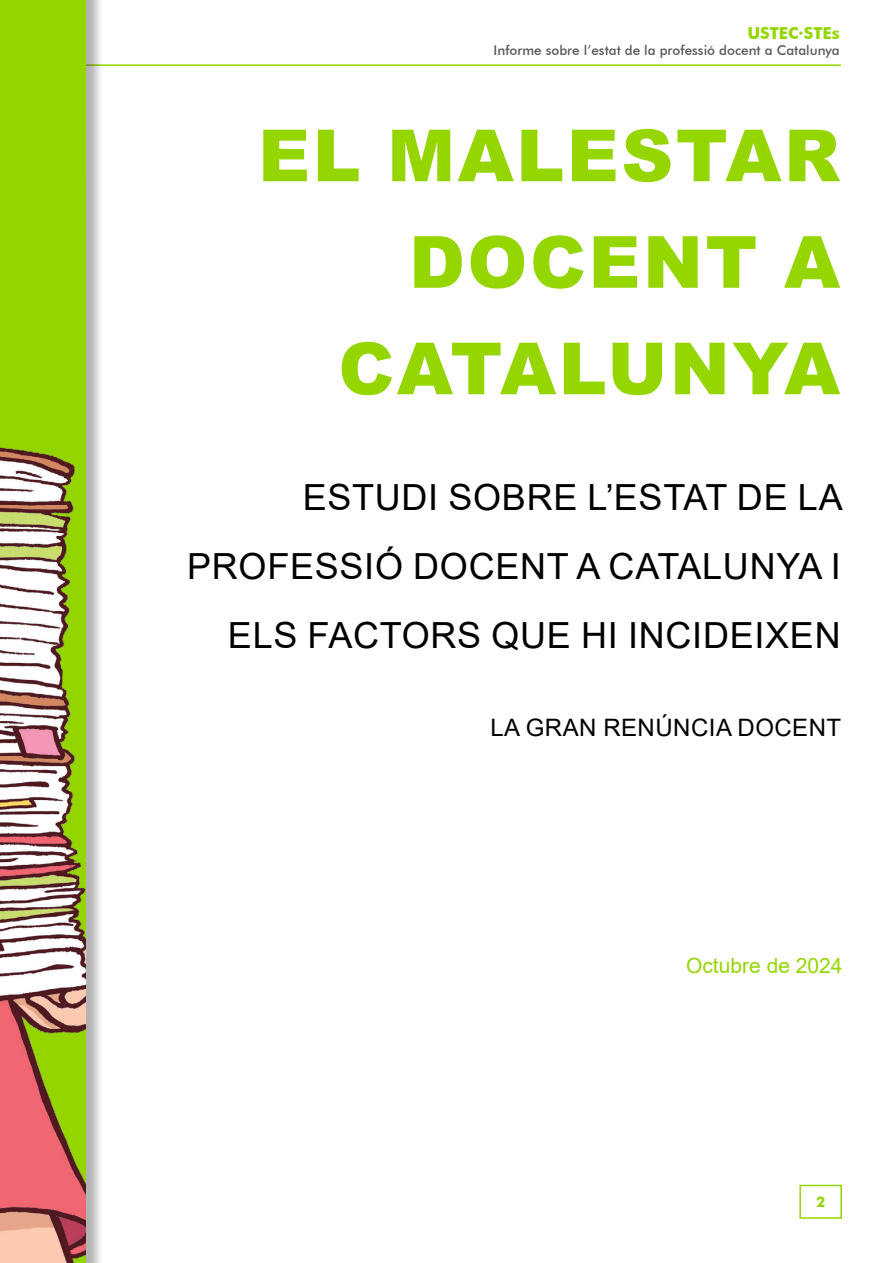
<style>
.page{position:relative;width:893px;height:1263px;background:#fff}
.page>*{position:absolute;margin:0;border:0;box-sizing:border-box;transform-origin:0 0}
.t1{font:900 72px/106.5px "Arial";letter-spacing:.035em;color:#95d600;text-align:right}
.t2{font:36px/69px "Arial";letter-spacing:.02em;color:#000;text-align:right}
.t3{font:24px "Arial";letter-spacing:.02em;color:#000}
.t4{font:21px "Arial";color:#95d600}
.t5{font:700 16.5px "Futura BT";color:#95d600}
.t6{font:700 14.7px "Futura BT";color:#95d600}
.t7{font:500 13.5px "Futura BT";color:#58595b}
</style>
<div class="page">
<div style="left:799px;top:1185px;width:43px;height:34px;border:2px solid #95d600"></div>
<hr style="left:33px;top:64px;width:808px;height:2px;background:#95d600">
<div style="left:0;top:0;width:104px;height:1263px;background:#000;opacity:.3"></div>
<div style="left:0;top:0;width:86px;height:1263px;background:#95d600"></div>
<img style="left:0;top:447px;width:86px;height:816px">
<p class="t5" style="left:747px;top:23px;width:94px">USTEC·STEs</p>
<p class="t7" style="left:494px;top:42px;width:348px">Informe sobre l’estat de la professió docent a Catalunya</p>
<h1 class="t1" style="left:258px;top:100px;width:583px">EL MALESTAR<br>DOCENT A<br>CATALUNYA</h1>
<p class="t2" style="left:187px;top:463px;width:657px">ESTUDI SOBRE L’ESTAT DE LA<br>PROFESSIÓ DOCENT A CATALUNYA I<br>ELS FACTORS QUE HI INCIDEIXEN</p>
<p class="t3" style="left:490px;top:711px;width:352px">LA GRAN RENÚNCIA DOCENT</p>
<p class="t4" style="left:686px;top:951px;width:158px">OCTUBRE DE 2024</p>
<p class="t6" style="left:816px;top:1193px;width:11px">2</p>
</div>
